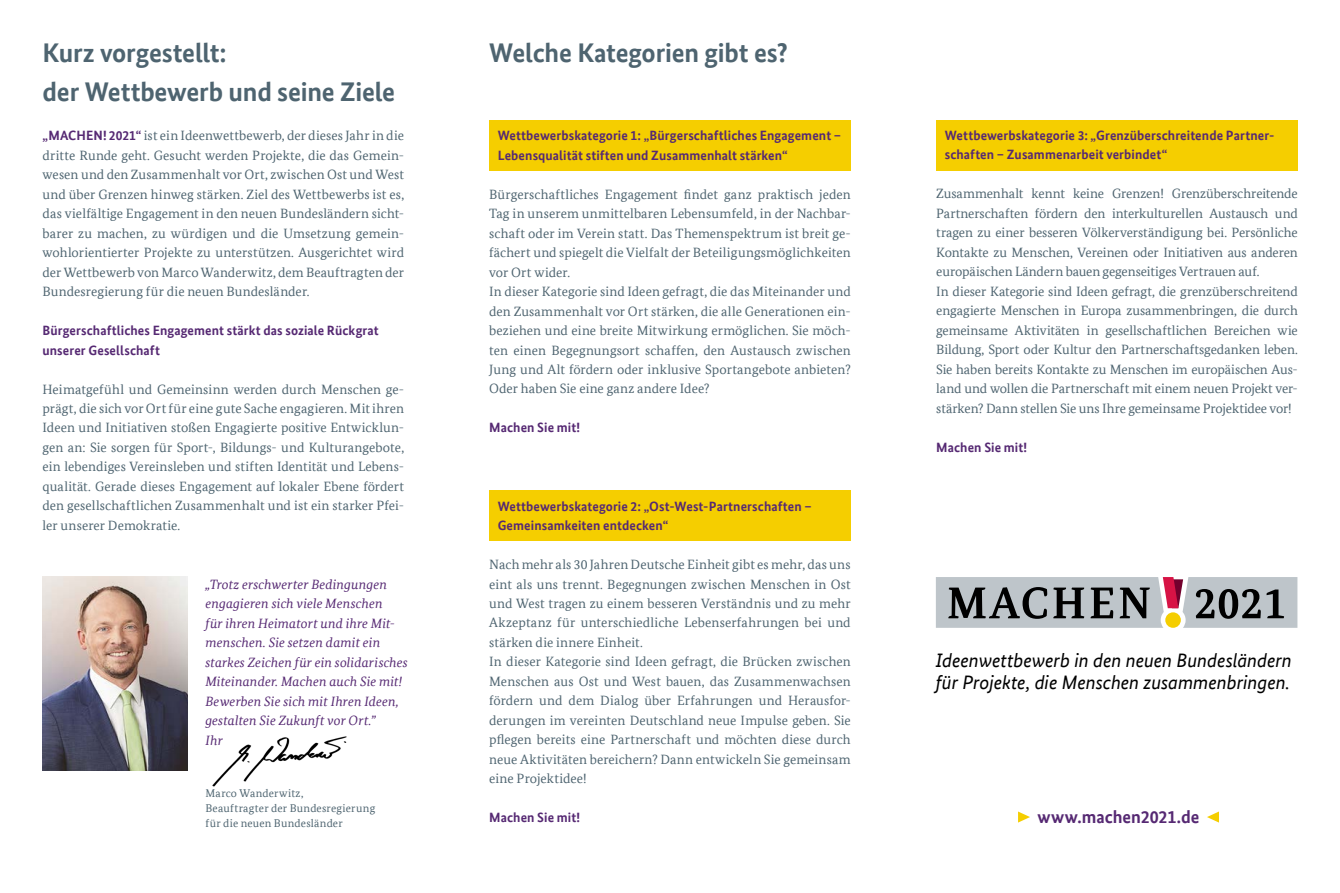
<style>
.page{position:relative;width:1340px;height:893px;background:#fff}
.page>*{position:absolute;margin:0;border:0;box-sizing:border-box;transform-origin:0 0}
.Innen_Headline_01{font:700 27px/39px "Bundes Sans Office";letter-spacing:-.01em;color:#4e6470}
.Logo_Slogan{font:italic 19.5px/22.5px "Bundes Sans Office";letter-spacing:-.005em;color:#000}
.Innen_Link_www_mache{font:700 18px "Bundes Sans Office";color:#562973}
.Innen_Copy_Regular{font:13.5px/19.5px "Bundes Serif Office";letter-spacing:.005em;color:#4e6470;text-align:justify}
.Innen_Zwischenheadli{font:700 13.5px/19.5px "Bundes Sans Office";letter-spacing:.005em;color:#562973}
.Innen_Zitat{font:italic 13.5px/19.5px "Bundes Serif Office";letter-spacing:.01em;color:#562973}
.Innen_Unterzeilen{font:11.25px "Bundes Serif Office";letter-spacing:.02em;color:#4e6470}
.s1{font-family:"Bundes Sans Office";font-weight:700;color:#562973}
</style>
<div class="page">
<div style="left:489px;top:120px;width:361px;height:51px;background:#f5ce00"></div>
<div style="left:935px;top:120px;width:362px;height:51px;background:#f5ce00"></div>
<div style="left:489px;top:491px;width:361px;height:50px;background:#f5ce00"></div>
<img style="left:212px;top:736px;width:134px;height:51px">
<svg style="left:936px;top:577px;width:361px;height:51px;background:#9d9da0"></svg>
<img style="left:43px;top:577px;width:145px;height:193px">
<svg style="left:1018px;top:811px;width:12px;height:12px"></svg>
<svg style="left:1207px;top:812px;width:11px;height:10px"></svg>
<h1 class="Innen_Headline_01" style="left:43px;top:33px;width:354px">Kurz vorgestellt:<br>der Wettbewerb und seine Ziele</h1>
<p class="Innen_Copy_Regular" style="left:43px;top:126px;width:363px"><span class="s1">„MACHEN! 2021“</span> ist ein Ideenwettbewerb, der dieses Jahr in die dritte Runde geht. Gesucht werden Projekte, die das Gemein&shy;wesen und den Zusammenhalt vor Ort, zwischen Ost und West und über Grenzen hinweg stärken. Ziel des Wettbewerbs ist es, das vielfältige Engagement in den neuen Bundesländern sicht&shy;barer zu machen, zu würdigen und die Umsetzung gemein&shy;wohlorientierter Projekte zu unterstützen. Ausgerichtet wird der Wettbewerb von Marco Wanderwitz, dem Beauftragten der Bundesregierung für die neuen Bundesländer.</p>
<h2 class="Innen_Zwischenheadli" style="left:43px;top:321px;width:338px">Bürgerschaftliches Engagement stärkt das soziale Rückgrat unserer Gesellschaft</h2>
<p class="Innen_Copy_Regular" style="left:43px;top:379px;width:363px">Heimatgefühl und Gemeinsinn werden durch Menschen ge&shy;prägt, die sich vor Ort für eine gute Sache engagieren. Mit ihren Ideen und Initiativen stoßen Engagierte positive Entwicklun&shy;gen an: Sie sorgen für Sport-, Bildungs- und Kulturangebote, ein lebendiges Vereinsleben und stiften Identität und Lebens&shy;qualität. Gerade dieses Engagement auf lokaler Ebene fördert den gesellschaftlichen Zusammenhalt und ist ein starker Pfei&shy;ler unserer Demokratie.</p>
<p class="Innen_Zitat" style="left:205px;top:574px;width:183px">„Trotz erschwerter Bedingungen</p>
<p class="Innen_Zitat" style="left:205px;top:594px;width:179px">engagieren sich viele Menschen</p>
<p class="Innen_Zitat" style="left:205px;top:613px;width:191px">für ihren Heimatort und ihre Mit-</p>
<p class="Innen_Zitat" style="left:205px;top:633px;width:176px">menschen. Sie setzen damit ein</p>
<p class="Innen_Zitat" style="left:205px;top:652px;width:204px">starkes Zeichen für ein solidarisches Miteinander. Machen auch Sie mit!<br>Bewerben Sie sich mit Ihren Ideen, gestalten Sie Zukunft vor Ort.”</p>
<p class="Innen_Zitat" style="left:205px;top:730px;width:19px">Ihr</p>
<p class="Innen_Unterzeilen" style="left:205px;top:787px;width:99px">Marco Wanderwitz,</p>
<p class="Innen_Unterzeilen" style="left:205px;top:802px;width:171px">Beauftragter der Bundesregierung</p>
<p class="Innen_Unterzeilen" style="left:205px;top:817px;width:139px">für die neuen Bundesländer</p>
<h1 class="Innen_Headline_01" style="left:489px;top:33px;width:300px">Welche Kategorien gibt es?</h1>
<h2 class="Innen_Zwischenheadli" style="left:497px;top:126px;width:345px">Wettbewerbskategorie 1: „Bürgerschaftliches Engagement –<br>Lebensqualität stiften und Zusammenhalt stärken“</h2>
<p class="Innen_Copy_Regular" style="left:489px;top:184px;width:363px">Bürgerschaftliches Engagement findet ganz praktisch jeden Tag in unserem unmittelbaren Lebensumfeld, in der Nachbar&shy;schaft oder im Verein statt. Das Themenspektrum ist breit ge&shy;fächert und spiegelt die Vielfalt der Beteiligungsmöglichkeiten vor Ort wider.</p>
<p class="Innen_Copy_Regular" style="left:489px;top:282px;width:363px">In dieser Kategorie sind Ideen gefragt, die das Miteinander und den Zusammenhalt vor Ort stärken, die alle Generationen ein&shy;beziehen und eine breite Mitwirkung ermöglichen. Sie möch&shy;ten einen Begegnungsort schaffen, den Austausch zwischen Jung und Alt fördern oder inklusive Sportangebote anbieten?<br>Oder haben Sie eine ganz andere Idee?</p>
<h2 class="Innen_Zwischenheadli" style="left:489px;top:418px;width:92px">Machen Sie mit!</h2>
<h2 class="Innen_Zwischenheadli" style="left:497px;top:496px;width:315px">Wettbewerbskategorie 2: „Ost-West-Partnerschaften –<br>Gemeinsamkeiten entdecken“</h2>
<p class="Innen_Copy_Regular" style="left:489px;top:554px;width:363px">Nach mehr als 30 Jahren Deutsche Einheit gibt es mehr, das uns eint als uns trennt. Begegnungen zwischen Menschen in Ost und West tragen zu einem besseren Verständnis und zu mehr Akzeptanz für unterschiedliche Lebenserfahrungen bei und stärken die innere Einheit.</p>
<p class="Innen_Copy_Regular" style="left:489px;top:652px;width:363px">In dieser Kategorie sind Ideen gefragt, die Brücken zwischen Menschen aus Ost und West bauen, das Zusammenwachsen fördern und dem Dialog über Erfahrungen und Herausfor&shy;derungen im vereinten Deutschland neue Impulse geben. Sie pflegen bereits eine Partnerschaft und möchten diese durch neue Aktivitäten bereichern? Dann entwickeln Sie gemeinsam eine Projektidee!</p>
<h2 class="Innen_Zwischenheadli" style="left:489px;top:808px;width:92px">Machen Sie mit!</h2>
<h2 class="Innen_Zwischenheadli" style="left:944px;top:125px;width:331px">Wettbewerbskategorie 3: „Grenzüberschreitende Partner&shy;schaften – Zusammenarbeit verbindet“</h2>
<p class="Innen_Copy_Regular" style="left:936px;top:184px;width:363px">Zusammenhalt kennt keine Grenzen! Grenzüberschreitende Partnerschaften fördern den interkulturellen Austausch und tragen zu einer besseren Völkerverständigung bei. Persönliche Kontakte zu Menschen, Vereinen oder Initiativen aus anderen europäischen Ländern bauen gegenseitiges Vertrauen auf.</p>
<p class="Innen_Copy_Regular" style="left:936px;top:281px;width:363px">In dieser Kategorie sind Ideen gefragt, die grenzüberschreitend engagierte Menschen in Europa zusammenbringen, die durch gemeinsame Aktivitäten in gesellschaftlichen Bereichen wie Bildung, Sport oder Kultur den Partnerschaftsgedanken leben.<br>Sie haben bereits Kontakte zu Menschen im europäischen Aus&shy;land und wollen die Partnerschaft mit einem neuen Projekt ver&shy;stärken? Dann stellen Sie uns Ihre gemeinsame Projektidee vor!</p>
<h2 class="Innen_Zwischenheadli" style="left:936px;top:437px;width:92px">Machen Sie mit!</h2>
<p class="Logo_Slogan" style="left:935px;top:649px;width:357px">Ideenwettbewerb in den neuen Bundesländern für Projekte, die Menschen zusammenbringen.</p>
<p class="Innen_Link_www_mache" style="left:1037px;top:806px;width:163px">www.machen2021.de</p>
</div>
